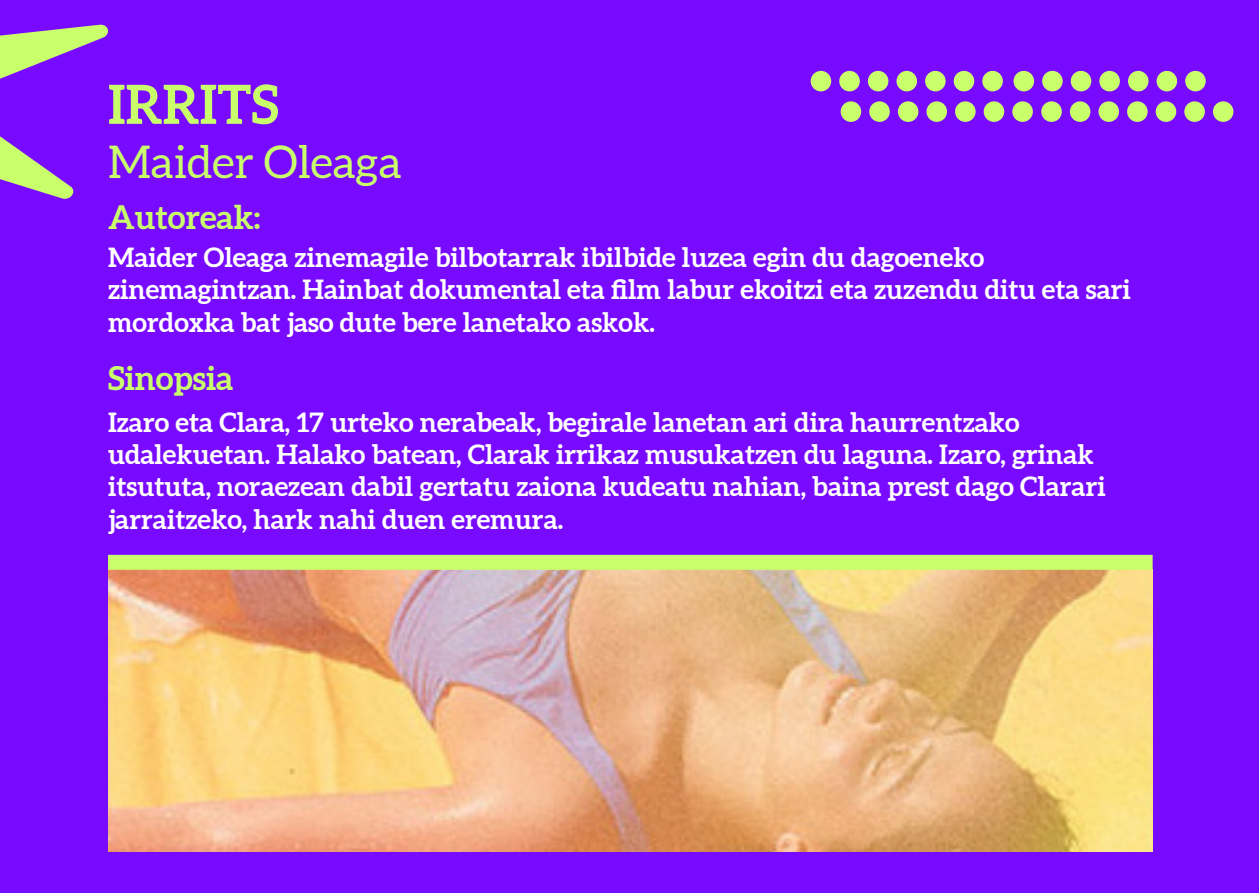
<style>
.page{position:relative;width:1259px;height:893px;background:#780aff}
.page>*{position:absolute;margin:0;border:0;box-sizing:border-box;transform-origin:0 0}
.t1{font:700 54px "Aleo";color:#c9ff6b}
.t2{font:45px "Aleo";color:#c9ff6b}
.t3{font:700 33px "Aleo";color:#c9ff6b}
.t4{font:700 27px/32.4px "Aleo";color:#fff}
</style>
<div class="page">
<div style="left:840px;top:101px;width:21px;height:21px;background:#c9ff6b;border-radius:50%"></div>
<div style="left:869px;top:101px;width:21px;height:21px;background:#c9ff6b;border-radius:50%"></div>
<div style="left:898px;top:101px;width:20px;height:21px;background:#c9ff6b;border-radius:50%"></div>
<div style="left:926px;top:101px;width:21px;height:21px;background:#c9ff6b;border-radius:50%"></div>
<div style="left:955px;top:101px;width:20px;height:21px;background:#c9ff6b;border-radius:50%"></div>
<div style="left:983px;top:101px;width:21px;height:21px;background:#c9ff6b;border-radius:50%"></div>
<div style="left:1012px;top:101px;width:21px;height:21px;background:#c9ff6b;border-radius:50%"></div>
<div style="left:1041px;top:101px;width:20px;height:21px;background:#c9ff6b;border-radius:50%"></div>
<div style="left:1070px;top:101px;width:20px;height:21px;background:#c9ff6b;border-radius:50%"></div>
<div style="left:1098px;top:101px;width:21px;height:21px;background:#c9ff6b;border-radius:50%"></div>
<div style="left:1127px;top:101px;width:20px;height:21px;background:#c9ff6b;border-radius:50%"></div>
<div style="left:1155px;top:101px;width:21px;height:21px;background:#c9ff6b;border-radius:50%"></div>
<div style="left:1184px;top:101px;width:20px;height:21px;background:#c9ff6b;border-radius:50%"></div>
<div style="left:1213px;top:101px;width:20px;height:21px;background:#c9ff6b;border-radius:50%"></div>
<div style="left:810px;top:71px;width:21px;height:20px;background:#c9ff6b;border-radius:50%"></div>
<div style="left:839px;top:71px;width:21px;height:20px;background:#c9ff6b;border-radius:50%"></div>
<div style="left:868px;top:71px;width:20px;height:20px;background:#c9ff6b;border-radius:50%"></div>
<div style="left:896px;top:71px;width:21px;height:20px;background:#c9ff6b;border-radius:50%"></div>
<div style="left:925px;top:71px;width:20px;height:20px;background:#c9ff6b;border-radius:50%"></div>
<div style="left:953px;top:71px;width:21px;height:20px;background:#c9ff6b;border-radius:50%"></div>
<div style="left:982px;top:71px;width:21px;height:20px;background:#c9ff6b;border-radius:50%"></div>
<div style="left:1013px;top:71px;width:21px;height:20px;background:#c9ff6b;border-radius:50%"></div>
<div style="left:1042px;top:71px;width:20px;height:20px;background:#c9ff6b;border-radius:50%"></div>
<div style="left:1070px;top:71px;width:21px;height:20px;background:#c9ff6b;border-radius:50%"></div>
<div style="left:1099px;top:71px;width:21px;height:20px;background:#c9ff6b;border-radius:50%"></div>
<div style="left:1128px;top:71px;width:20px;height:20px;background:#c9ff6b;border-radius:50%"></div>
<div style="left:1156px;top:71px;width:21px;height:20px;background:#c9ff6b;border-radius:50%"></div>
<div style="left:1185px;top:71px;width:20px;height:20px;background:#c9ff6b;border-radius:50%"></div>
<img style="left:108px;top:570px;width:1044px;height:282px">
<div style="left:108px;top:555px;width:1044px;height:15px;background:#c9ff6b"></div>
<svg style="left:0;top:24px;width:108px;height:175px"></svg>
<p class="t1" style="left:108px;top:71px;width:172px">IRRITS</p>
<p class="t2" style="left:108px;top:136px;width:295px">Maider Oleaga</p>
<p class="t3" style="left:108px;top:196px;width:154px">Autoreak:</p>
<p class="t4" style="left:108px;top:242px;width:1024px">Maider Oleaga zinemagile bilbotarrak ibilbide luzea egin du dagoeneko zinemagintzan. Hainbat dokumental eta film labur ekoitzi eta zuzendu ditu eta sari mordoxka bat jaso dute bere lanetako askok.</p>
<p class="t3" style="left:108px;top:358px;width:127px">Sinopsia</p>
<p class="t4" style="left:108px;top:407px;width:999px">Izaro eta Clara, 17 urteko nerabeak, begirale lanetan ari dira haurrentzako udalekuetan. Halako batean, Clarak irrikaz musukatzen du laguna. Izaro, grinak itsututa, noraezean dabil gertatu zaiona kudeatu nahian, baina prest dago Clarari jarraitzeko, hark nahi duen eremura.</p>
</div>
